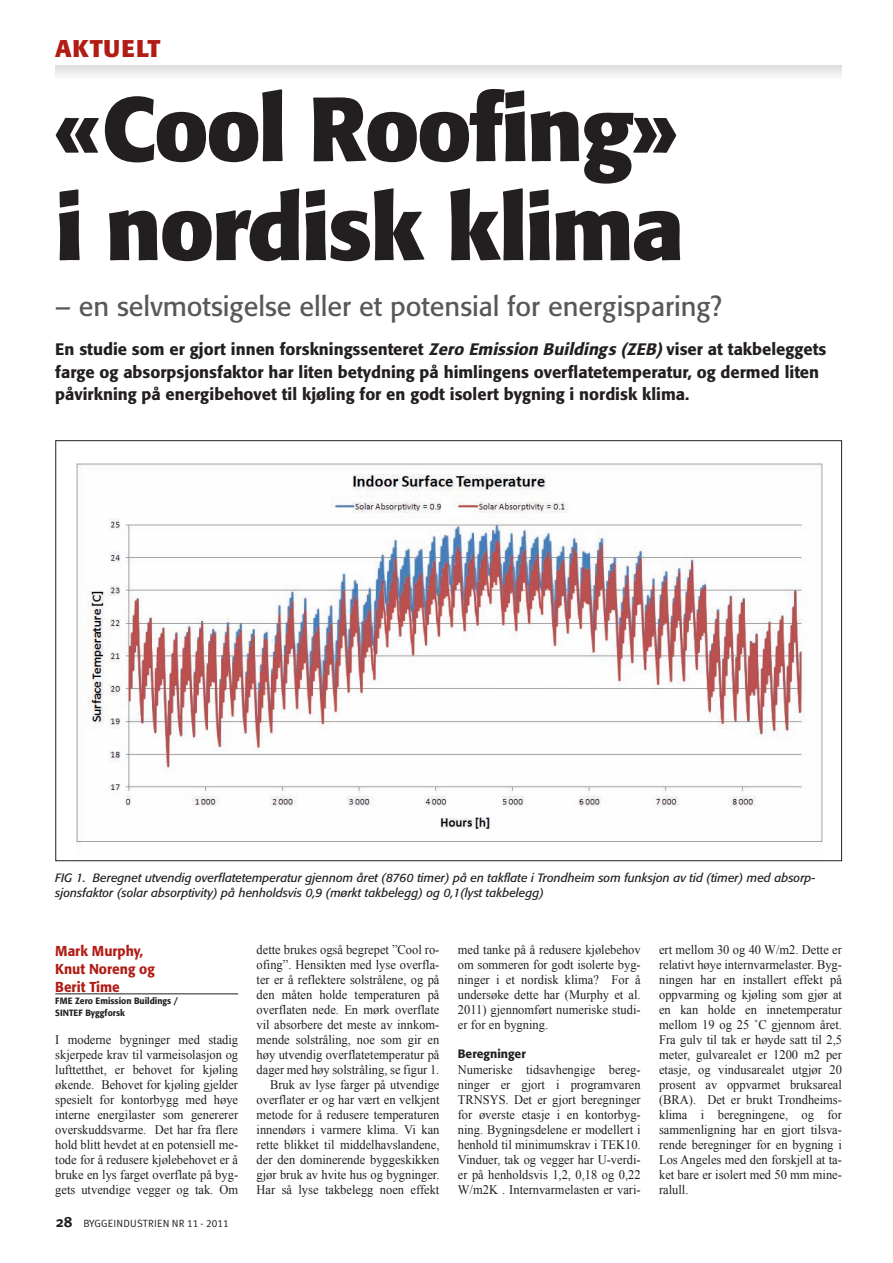
<style>
.page{position:relative;width:893px;height:1263px;background:#fff}
.page>*{position:absolute;margin:0;border:0;box-sizing:border-box;transform-origin:0 0}
.t1{font:700 90px/99px "Formata";letter-spacing:-.025em;color:#231f20}
.t2{font:27px "Formata";color:#57585a}
.t3{font:700 24px "Formata";letter-spacing:.03em;color:#b11d15}
.t4{font:500 16.5px/22.5px "Formata";color:#231f20}
.t5{font:500 14.25px/18px "Formata";color:#b11d15;scale:.95 1}
.t6{font:13.2px/15px "Times New Roman";color:#231f20;text-align:justify;scale:.95 1}
.t7{font:italic 12px/14.2px "Formata";color:#231f20}
.t8{font:500 12px "Formata";color:#231f20}
.t9{font:10.5px "Meta Plus Normal Caps";letter-spacing:.005em;color:#231f20}
.t10{font:500 9px/12px "Formata";color:#231f20;scale:.95 1}
.s1{font-style:italic}
.s2{font-family:"Meta Plus";font-weight:700;font-size:15px}
</style>
<div class="page">
<hr style="left:55px;top:993px;width:183px;height:1px;background:#231f20">
<div style="left:55px;top:66px;width:787px;height:13px;background:#ececee"></div>
<img style="left:77px;top:464px;width:746px;height:380px">
<h3 class="t3" style="left:55px;top:38px;width:107px">AKTUELT</h3>
<h1 class="t1" style="left:55px;top:87px;width:631px">«Cool Roofing» i nordisk klima</h1>
<h2 class="t2" style="left:55px;top:295px;width:668px">– en selvmotsigelse eller et potensial for energisparing?</h2>
<p class="t4" style="left:55px;top:340px;width:773px">En studie som er gjort innen forskningssenteret <span class="s1">Zero Emission Buildings (ZEB)</span>viser at takbeleggets farge og absorpsjonsfaktor har liten betydning på himlingens overflatetemperatur, og dermed liten påvirkning på energibehovet til kjøling for en godt isolert bygning i nordisk klima.</p>
<p class="t7" style="left:55px;top:872px;width:761px">FIG 1. Beregnet utvendig overflatetemperatur gjennom året (8760 timer) på en takflate i Trondheim som funksjon av tid (timer) med absorp&shy;sjonsfaktor (solar absorptivity) på henholdsvis 0,9 (mørkt takbelegg) og 0,1(lyst takbelegg)</p>
<p class="t5" style="left:55px;top:943px;width:106px">Mark Murphy,<br>Knut Noreng og<br>Berit Time</p>
<p class="t10" style="left:55px;top:995px;width:131px">FME Zero Emission Buildings /<br>SINTEF Byggforsk</p>
<p class="t6" style="left:55px;top:1032px;width:194px">I moderne bygninger med stadig skjerpede krav til varmeisolasjon og lufttetthet, er behovet for kjøling økende. Behovet for kjøling gjelder spesielt for kontorbygg med høye interne energilaster som genererer overskuddsvarme. Det har fra flere hold blitt hevdet at en potensiell me&shy;tode for å redusere kjølebehovet er å bruke en lys farget overflate på byg&shy;gets utvendige vegger og tak. Om</p>
<p class="t9" style="left:56px;top:1217px;width:174px"><span class="s2">28</span> BYGGEINDUSTRIEN NR 11 - 2011</p>
<p class="t6" style="left:257px;top:942px;width:194px;text-align:right">dette brukes også begrepet ”Cool ro&shy;ofing”. Hensikten med lyse overfla&shy;ter er å reflektere solstrålene, og på den måten holde temperaturen på overflaten nede. En mørk overflate vil absorbere det meste av innkom&shy;mende solstråling, noe som gir en høy utvendig overflatetemperatur på dager med høy solstråling, se figur 1.<br>Bruk av lyse farger på utvendige overflater er og har vært en velkjent metode for å redusere temperaturen innendørs i varmere klima. Vi kan rette blikket til middelhavslandene, der den dominerende byggeskikken gjør bruk av hvite hus og bygninger.<br>Har så lyse takbelegg noen effekt</p>
<p class="t6" style="left:458px;top:942px;width:194px">med tanke på å redusere kjølebehov om sommeren for godt isolerte byg&shy;ninger i et nordisk klima? For å undersøke dette har (Murphy et al.<br>2011) gjennomført numeriske studi&shy;er for en bygning.</p>
<p class="t8" style="left:458px;top:1048px;width:69px">Beregninger</p>
<p class="t6" style="left:458px;top:1062px;width:194px">Numeriske tidsavhengige bereg&shy;ninger er gjort i programvaren TRNSYS. Det er gjort beregninger for øverste etasje i en kontorbyg&shy;ning. Bygningsdelene er modellert i henhold til minimumskrav i TEK10.<br>Vinduer, tak og vegger har U-verdi&shy;er på henholdsvis 1,2, 0,18 og 0,22<br>W/m2K . Internvarmelasten er vari-</p>
<p class="t6" style="left:659px;top:942px;width:194px">ert mellom 30 og 40 W/m2. Dette er relativt høye internvarmelaster. Byg&shy;ningen har en installert effekt på oppvarming og kjøling som gjør at en kan holde en innetemperatur mellom 19 og 25 ˚C gjennom året.<br>Fra gulv til tak er høyde satt til 2,5 meter, gulvarealet er 1200 m2 per etasje, og vindusarealet utgjør 20 prosent av oppvarmet bruksareal (BRA). Det er brukt Trondheims - klima i beregningene, og for sammenligning har en gjort tilsva&shy;rende beregninger for en bygning i Los Angeles med den forskjell at ta&shy;ket bare er isolert med 50 mm mine&shy;ralull.</p>
</div>
